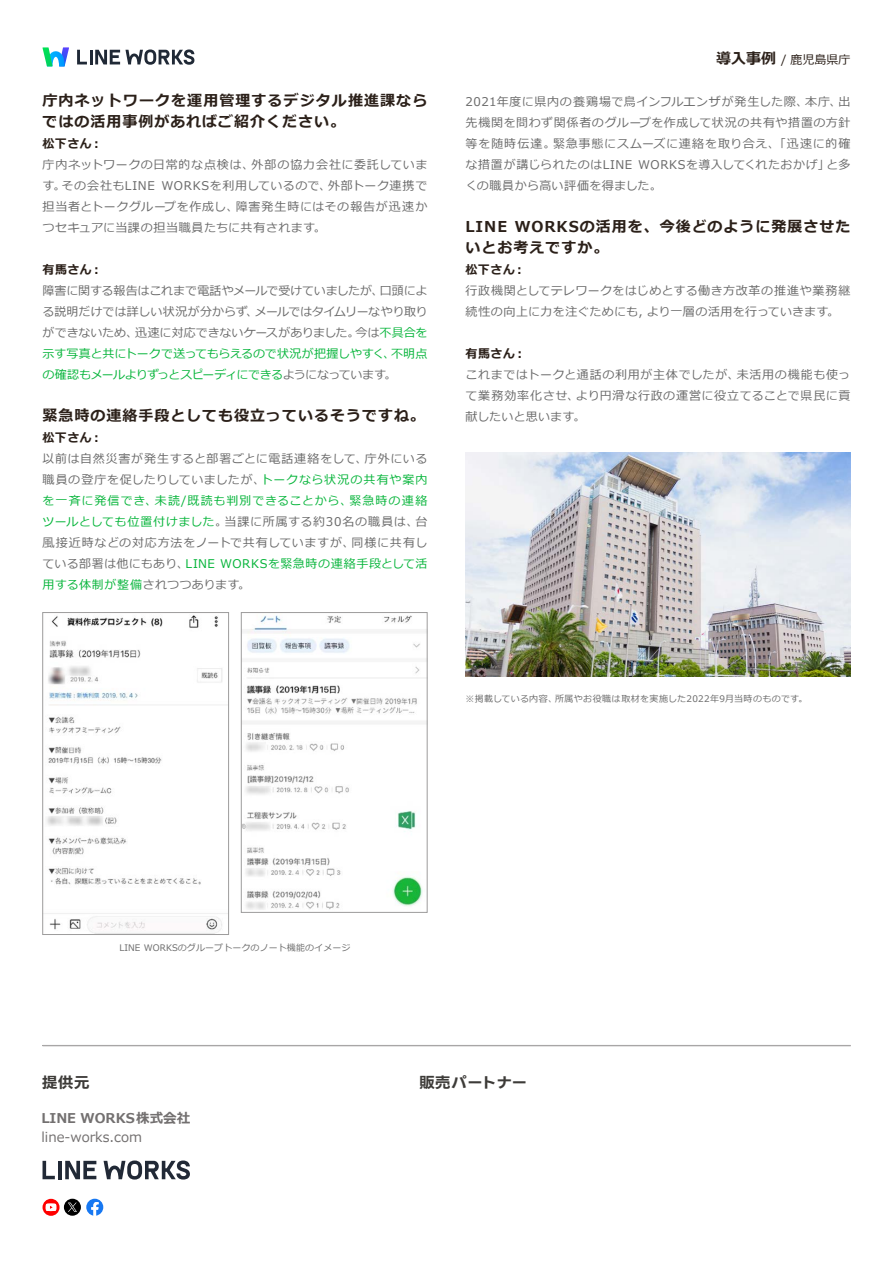
<style>
.page{position:relative;width:893px;height:1263px;background:#fff}
.page>*{position:absolute;margin:0;border:0;box-sizing:border-box;transform-origin:0 0}
.t1{font:700 15px/21px "Meiryo";letter-spacing:.065em;color:#2b2019}
.t2{font:700 15px "LINE Seed JP OTF";color:#3d3b38;scale:1.06 1}
.t3{font:13.5px "Meiryo";color:#737070}
.t4{font:700 13.5px "Meiryo";color:#737070}
.t5{font:12px/21px "Meiryo";letter-spacing:.04em;color:#6a6a6a}
.t6{font:12px/21px "Meiryo";letter-spacing:-.02em;color:#07b53b}
.t7{font:12px/21px "Meiryo";letter-spacing:-.02em;color:#6a6a6a}
.t8{font:12px "Meiryo";letter-spacing:.065em;color:#6a6a6a}
.t9{font:12px "Meiryo";letter-spacing:.02em;color:#07b53b}
.t10{font:12px "Meiryo";letter-spacing:-.005em;color:#6a6a6a}
.t11{font:700 12px "Meiryo";letter-spacing:.04em;color:#2b2019}
.t12{font:12px "Meiryo";letter-spacing:.06em;color:#6a6a6a}
.t13{font:12px "Meiryo";letter-spacing:.08em;color:#07b53b}
.t14{font:12px "Meiryo";letter-spacing:.045em;color:#07b53b}
.t15{font:12px "Meiryo";letter-spacing:.005em;color:#6a6a6a}
.t16{font:12px "Meiryo";letter-spacing:.07em;color:#07b53b}
.t17{font:12px "Meiryo";letter-spacing:.075em;color:#6a6a6a}
.t18{font:12px "Meiryo";color:#2b2019}
.t19{font:9px "Meiryo";letter-spacing:.04em;color:#6a6a6a}
.t20{font:9px "Meiryo";letter-spacing:.01em;color:#6b6b6b}
.t21{font:9px "Meiryo";letter-spacing:.02em;color:#6a6a6a}
.s1{color:#6a6a6a}
.s2{color:#07b53b}
</style>
<div class="page">
<svg style="left:42px;top:47px;width:27px;height:19px"></svg>
<svg style="left:77px;top:50px;width:10px;height:14px"></svg>
<hr style="left:90px;top:50px;width:3px;height:14px;background:#202936">
<svg style="left:95px;top:49px;width:99px;height:16px"></svg>
<svg style="left:86px;top:1199px;width:17px;height:17px"></svg>
<div style="left:42px;top:1045px;width:808px;height:1px;border:1px solid #a8a6a6"></div>
<svg style="left:43px;top:1161px;width:12px;height:18px"></svg>
<hr style="left:58px;top:1161px;width:4px;height:18px;background:#212936">
<svg style="left:65px;top:1161px;width:31px;height:18px"></svg>
<svg style="left:104px;top:1160px;width:86px;height:19px"></svg>
<div style="left:64px;top:1199px;width:17px;height:17px;background:#000;border-radius:50%"></div>
<svg style="left:68px;top:1202px;width:9px;height:10px"></svg>
<svg style="left:43px;top:1199px;width:17px;height:17px"></svg>
<img style="left:45px;top:615px;width:182px;height:318px">
<div style="left:43px;top:612px;width:186px;height:323px;border:1px solid #9d9c9c"></div>
<img style="left:243px;top:615px;width:182px;height:295px">
<div style="left:241px;top:612px;width:186px;height:300px;border:1px solid #9d9c9c"></div>
<img style="left:466px;top:453px;width:384px;height:223px">
<p class="t1" style="left:43px;top:91px;width:386px">庁内ネットワークを運用管理するデジタル推進課ならではの活用事例があればご紹介ください。</p>
<p class="t11" style="left:43px;top:135px;width:61px">松下さん：</p>
<p class="t8" style="left:252px;top:157px;width:177px">外部の協力会社に委託していま</p>
<p class="t5" style="left:43px;top:155px;width:213px">庁内ネットワークの日常的な点検は、</p>
<p class="t5" style="left:328px;top:176px;width:101px">外部トーク連携で</p>
<p class="t5" style="left:62px;top:176px;width:95px">その会社もLINE</p>
<p class="t5" style="left:161px;top:176px;width:171px">WORKSを利用しているので、</p>
<p class="t5" style="left:43px;top:176px;width:24px">す。</p>
<p class="t5" style="left:43px;top:197px;width:285px">担当者とトークグループを作成し、<br>つセキュアに当課の担当職員たちに共有されます。</p>
<p class="t11" style="left:43px;top:261px;width:62px">有馬さん：</p>
<p class="t17" style="left:236px;top:199px;width:193px">障害発生時にはその報告が迅速か</p>
<p class="t7" style="left:255px;top:281px;width:174px;text-indent:-212px">障害に関する報告はこれまで電話やメールで受けていましたが、<br>メールではタイムリーなやり取り</p>
<p class="t5" style="left:380px;top:281px;width:49px">口頭によ</p>
<p class="t15" style="left:43px;top:304px;width:217px">る説明だけでは詳しい状況が分からず、</p>
<p class="t10" style="left:43px;top:325px;width:97px">ができないため、</p>
<p class="t10" style="left:135px;top:325px;width:226px">迅速に対応できないケースがありました。</p>
<p class="t9" style="left:355px;top:325px;width:73px"><span class="s1">今は</span>不具合を</p>
<p class="t6" style="left:43px;top:344px;width:355px">示す写真と共にトークで送ってもらえるので状況が把握しやすく、の確認もメールよりずっとスピーディにできる<span class="s1">ようになっています。</span></p>
<p class="t1" style="left:43px;top:406px;width:384px">緊急時の連絡手段としても役立っているそうですね。</p>
<p class="t11" style="left:43px;top:429px;width:61px">松下さん：</p>
<p class="t5" style="left:365px;top:449px;width:64px">庁外にいる</p>
<p class="t9" style="left:391px;top:346px;width:38px">不明点</p>
<p class="t5" style="left:43px;top:449px;width:326px">以前は自然災害が発生すると部署ごとに電話連絡をして、</p>
<p class="t13" style="left:261px;top:472px;width:168px">トークなら状況の共有や案内</p>
<p class="t5" style="left:43px;top:470px;width:224px">職員の登庁を促したりしていましたが、</p>
<p class="t9" style="left:350px;top:493px;width:79px">緊急時の連絡</p>
<p class="t13" style="left:43px;top:493px;width:116px">を一斉に発信でき、</p>
<p class="t16" style="left:155px;top:493px;width:199px">未読/既読も判別できることから、</p>
<p class="t12" style="left:225px;top:514px;width:195px">当課に所属する約30名の職員は、</p>
<p class="t9" style="left:43px;top:514px;width:186px">ツールとしても位置付けました<span class="s1">。</span></p>
<p class="t5" style="left:415px;top:512px;width:13px">台</p>
<p class="t5" style="left:43px;top:533px;width:313px">風接近時などの対応方法をノートで共有していますが、</p>
<p class="t14" style="left:185px;top:556px;width:243px">LINE WORKSを緊急時の連絡手段として活</p>
<p class="t5" style="left:351px;top:533px;width:77px">同様に共有し</p>
<p class="t5" style="left:43px;top:554px;width:209px">ている部署は他にもあり、<br><span class="s2">用する体制が整備</span>されつつあります。</p>
<p class="t1" style="left:716px;top:49px;width:61px">導入事例</p>
<p class="t18" style="left:781px;top:51px;width:71px">/ 鹿児島県庁</p>
<p class="t5" style="left:466px;top:92px;width:344px">2021年度に県内の養鶏場で鳥インフルエンザが発生した際、</p>
<p class="t5" style="left:466px;top:113px;width:386px">先機関を問わず関係者のグループを作成して状況の共有や措置の方針</p>
<p class="t8" style="left:553px;top:136px;width:299px">緊急事態にスムーズに連絡を取り合え、「迅速に的確</p>
<p class="t5" style="left:805px;top:92px;width:38px">本庁、</p>
<p class="t5" style="left:838px;top:92px;width:13px">出</p>
<p class="t5" style="left:466px;top:134px;width:91px">等を随時伝達。</p>
<p class="t5" style="left:466px;top:155px;width:198px">な措置が講じられたのはLINE<br>くの職員から高い評価を得ました。</p>
<p class="t1" style="left:515px;top:217px;width:337px">WORKSの活用を、今後どのように発展させた</p>
<p class="t5" style="left:638px;top:155px;width:193px">WORKSを導入してくれたおかげ」</p>
<p class="t5" style="left:826px;top:155px;width:26px">と多</p>
<p class="t1" style="left:466px;top:217px;width:144px">LINE<br>いとお考えですか。</p>
<p class="t11" style="left:466px;top:261px;width:61px">松下さん：</p>
<p class="t5" style="left:647px;top:281px;width:205px;text-indent:-181px">行政機関としてテレワークをはじめとする働き方改革の推進や業務継より一層の活用を行っていきます。</p>
<p class="t5" style="left:466px;top:302px;width:186px">続性の向上に力を注ぐためにも，</p>
<p class="t11" style="left:466px;top:345px;width:62px">有馬さん：</p>
<p class="t5" style="left:576px;top:365px;width:276px;text-indent:-110px">これまではトークと通話の利用が主体でしたが、<br>より円滑な行政の運営に役立てることで県民に貢</p>
<p class="t12" style="left:737px;top:367px;width:115px">未活用の機能も使っ</p>
<p class="t5" style="left:466px;top:386px;width:121px">て業務効率化させ、献したいと思います。</p>
<p class="t19" style="left:555px;top:692px;width:254px">所属やお役職は取材を実施した2022年9月当時のものです。</p>
<p class="t21" style="left:466px;top:692px;width:93px">※掲載している内容、</p>
<p class="t20" style="left:119px;top:941px;width:233px">LINE WORKSのグループトークのノート機能のイメージ</p>
<p class="t2" style="left:42px;top:1074px;width:47px">提供元</p>
<p class="t4" style="left:41px;top:1109px;width:150px">LINE WORKS株式会社</p>
<p class="t3" style="left:42px;top:1128px;width:102px">line-works.com</p>
<p class="t2" style="left:419px;top:1074px;width:104px">販売パートナー</p>
</div>
